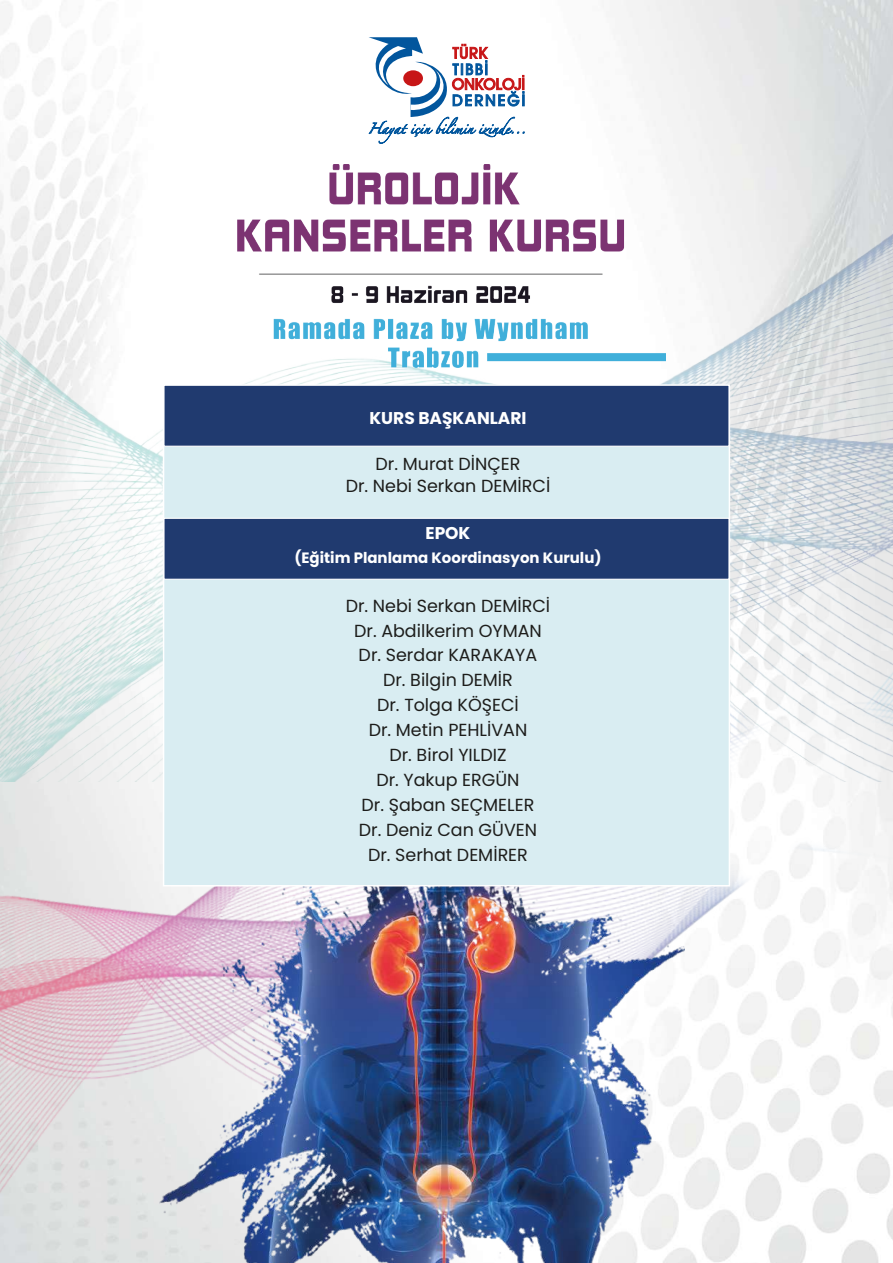
<style>
.page{position:relative;width:893px;height:1263px;background:#fff}
.page>*{position:absolute;margin:0;border:0;box-sizing:border-box;transform-origin:0 0}
.t1{font:17.55px/25px "Poppins";color:#1d1d1b;text-align:center}
.t2{font:700 17.1px "Poppins";color:#fff}
.t3{font:700 15px "Poppins";color:#fff}
</style>
<div class="page">
<img style="left:0;top:0;width:893px;height:231px">
<img style="left:0;top:231px;width:893px;height:289px">
<img style="left:0;top:520px;width:893px;height:743px">
<img style="left:159px;top:836px;width:525px;height:427px">
<img style="left:238px;top:165px;width:428px;height:203px">
<svg style="left:368px;top:37px;width:157px;height:107px"></svg>
<div style="left:163px;top:384px;width:567px;height:502px;background:#d9edf2;border:2px solid #fff"></div>
<div style="left:163px;top:385px;width:566px;height:62px;background:#203a6f;border:1px solid #fff"></div>
<div style="left:163px;top:518px;width:566px;height:62px;background:#203a6f;border:1px solid #fff"></div>
<p class="t2" style="left:369px;top:408px;width:159px">KURS BAŞKANLARI</p>
<p class="t1" style="left:346px;top:452px;width:206px;line-height:22.5px">Dr. Murat DİNÇER<br>Dr. Nebi Serkan DEMİRCİ</p>
<p class="t2" style="left:425px;top:523px;width:47px">EPOK</p>
<p class="t3" style="left:294px;top:549px;width:309px">(Eğitim Planlama Koordinasyon Kurulu)</p>
<p class="t1" style="left:346px;top:593px;width:206px">Dr. Nebi Serkan DEMİRCİ<br>Dr. Abdilkerim OYMAN<br>Dr. Serdar KARAKAYA<br>Dr. Bilgin DEMİR<br>Dr. Tolga KÖŞECİ<br>Dr. Metin PEHLİVAN<br>Dr. Birol YILDIZ<br>Dr. Yakup ERGÜN<br>Dr. Şaban SEÇMELER<br>Dr. Deniz Can GÜVEN<br>Dr. Serhat DEMİRER</p>
</div>
